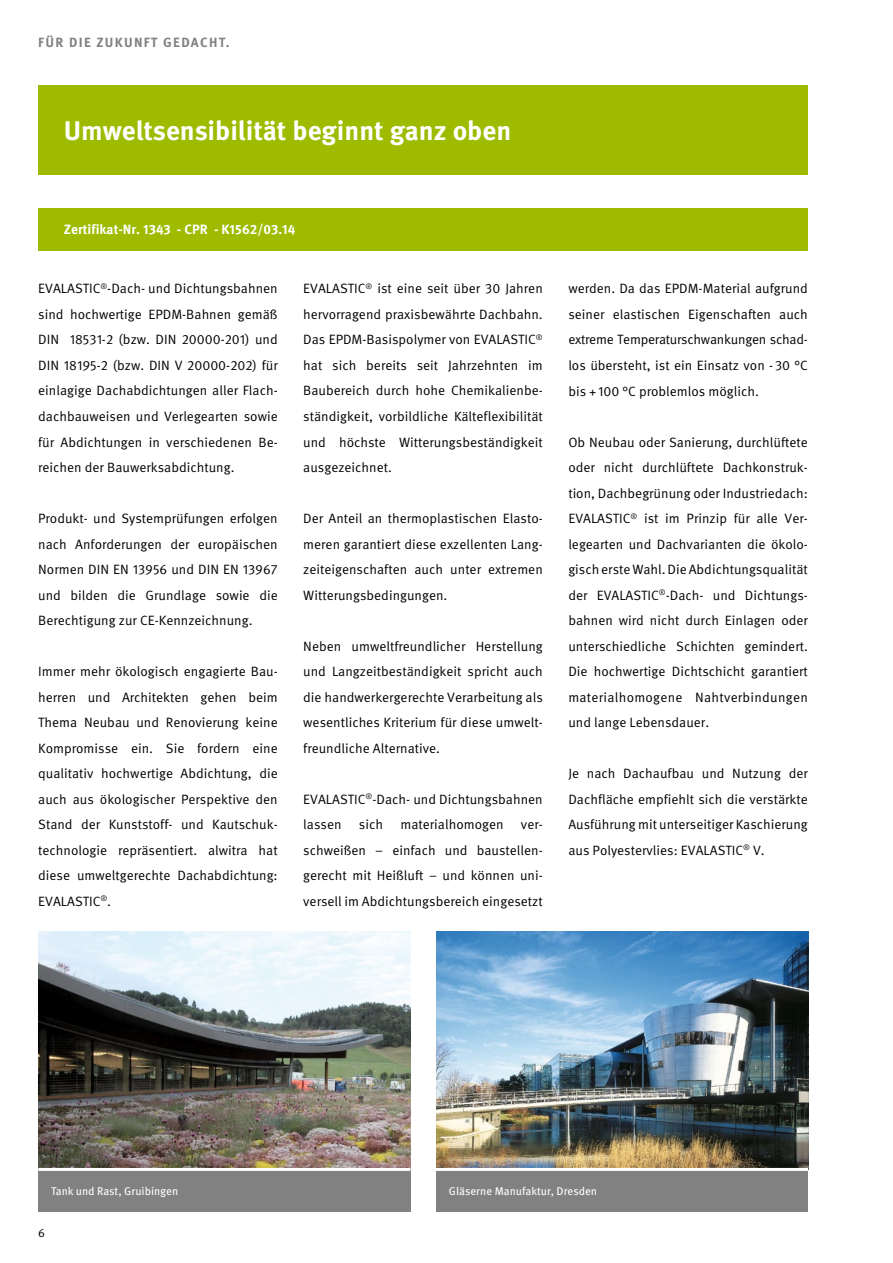
<style>
.page{position:relative;width:893px;height:1263px;background:#fff}
.page>*{position:absolute;margin:0;border:0;box-sizing:border-box;transform-origin:0 0}
.t1{font:700 27px "Meta Pro";color:#fff}
.t2{font:13.5px/25.5px "Meta Pro";color:#000;text-align:justify}
.t3{font:700 13.5px "Meta Pro";color:#fff}
.t4{font:700 13.35px "Meta Pro";letter-spacing:.1em;color:#818181}
.t5{font:12px "Meta Pro";color:#000}
.t6{font:11.25px "Meta Pro";color:#fff}
</style>
<div class="page">
<div style="left:38px;top:208px;width:770px;height:43px;background:#9fbb00"></div>
<div style="left:38px;top:85px;width:770px;height:89px;background:#9fbb00"></div>
<img style="left:436px;top:931px;width:372px;height:237px">
<div style="left:436px;top:1169px;width:372px;height:43px;background:#818181"></div>
<hr style="left:436px;top:1168px;width:372px;height:3px;background:#fff">
<img style="left:38px;top:931px;width:372px;height:237px">
<div style="left:38px;top:1169px;width:372px;height:43px;background:#818181"></div>
<hr style="left:38px;top:1168px;width:372px;height:3px;background:#fff">
<p class="t4" style="left:38px;top:34px;width:193px">FÜR DIE ZUKUNFT GEDACHT.</p>
<h1 class="t1" style="left:64px;top:114px;width:449px">Umweltsensibilität beginnt ganz oben</h1>
<p class="t3" style="left:64px;top:221px;width:233px">Zertifikat-Nr. 1343 - CPR - K1562/03.14</p>
<p class="t2" style="left:38px;top:276px;width:241px">EVALASTIC<sup>®</sup>-Dach- und Dichtungsbahnen sind hochwertige EPDM-Bahnen gemäß DIN 18531-2 (bzw. DIN 20000-201) und DIN 18195-2 (bzw. DIN V 20000-202) für einlagige Dachabdichtungen aller Flach&shy;dachbauweisen und Verlegearten sowie für Abdichtungen in verschiedenen Be&shy;reichen der Bauwerksabdichtung.</p>
<p class="t2" style="left:38px;top:506px;width:241px">Produkt- und Systemprüfungen erfolgen nach Anforderungen der europäischen Normen DIN EN 13956 und DIN EN 13967 und bilden die Grundlage sowie die Berechtigung zur CE-Kennzeichnung.</p>
<p class="t2" style="left:38px;top:659px;width:241px">Immer mehr ökologisch engagierte Bau&shy;herren und Architekten gehen beim Thema Neubau und Renovierung keine Kompromisse ein. Sie fordern eine qualitativ hochwertige Abdichtung, die auch aus ökologischer Perspektive den Stand der Kunststoff- und Kautschuk&shy;technologie repräsentiert. alwitra hat diese umweltgerechte Dachabdichtung:<br>EVALASTIC<sup>®</sup>.</p>
<p class="t2" style="left:303px;top:276px;width:241px">EVALASTIC<sup>®</sup> ist eine seit über 30 Jahren hervorragend praxisbewährte Dachbahn.<br>Das EPDM-Basispolymer von EVALASTIC<sup>® </sup>hat sich bereits seit Jahrzehnten im Baubereich durch hohe Chemikalienbe&shy;ständigkeit, vorbildliche Kälteflexibilität und höchste Witterungsbeständigkeit ausgezeichnet.</p>
<p class="t2" style="left:303px;top:506px;width:241px">Der Anteil an thermoplastischen Elasto&shy;meren garantiert diese exzellenten Lang&shy;zeiteigenschaften auch unter extremen Witterungsbedingungen.</p>
<p class="t2" style="left:303px;top:634px;width:241px">Neben umweltfreundlicher Herstellung und Langzeitbeständigkeit spricht auch die handwerkergerechte Verarbeitung als wesentliches Kriterium für diese umwelt&shy;freundliche Alternative.</p>
<p class="t2" style="left:303px;top:787px;width:241px">EVALASTIC<sup>®</sup>-Dach- und Dichtungsbahnen lassen</p>
<p class="t2" style="left:359px;top:812px;width:26px">sich</p>
<p class="t2" style="left:400px;top:812px;width:105px">materialhomogen</p>
<p class="t2" style="left:303px;top:812px;width:241px;text-indent:218px">ver&shy;schweißen – einfach und baustellen&shy;gerecht mit Heißluft – und können uni&shy;versell im Abdichtungsbereich eingesetzt</p>
<p class="t2" style="left:568px;top:276px;width:241px">werden. Da das EPDM-Material aufgrund seiner elastischen Eigenschaften auch extreme Temperaturschwankungen schad&shy;los übersteht, ist ein Einsatz von -30 °C bis +100 °C problemlos möglich.</p>
<p class="t2" style="left:568px;top:429px;width:241px">Ob Neubau oder Sanierung, durchlüftete oder nicht durchlüftete Dachkonstruk&shy;tion, Dachbegrünung oder Industriedach:<br>EVALASTIC<sup>®</sup> ist im Prinzip für alle Ver&shy;legearten und Dachvarianten die ökolo&shy;gisch erste Wahl. Die Abdichtungsqualität der EVALASTIC<sup>®</sup>-Dach- und Dichtungs&shy;bahnen wird nicht durch Einlagen oder unterschiedliche Schichten gemindert.<br>Die hochwertige Dichtschicht garantiert materialhomogene Nahtverbindungen und lange Lebensdauer.</p>
<p class="t2" style="left:568px;top:761px;width:241px">Je nach Dachaufbau und Nutzung der Dachfläche empfiehlt sich die verstärkte Ausführung mit unterseitiger Kaschierung aus Polyestervlies: EVALASTIC<sup>®</sup> V.</p>
<p class="t6" style="left:51px;top:1184px;width:129px">Tank und Rast, Gruibingen</p>
<p class="t6" style="left:449px;top:1184px;width:150px">Gläserne Manufaktur, Dresden</p>
<p class="t5" style="left:38px;top:1225px;width:8px">6</p>
</div>
